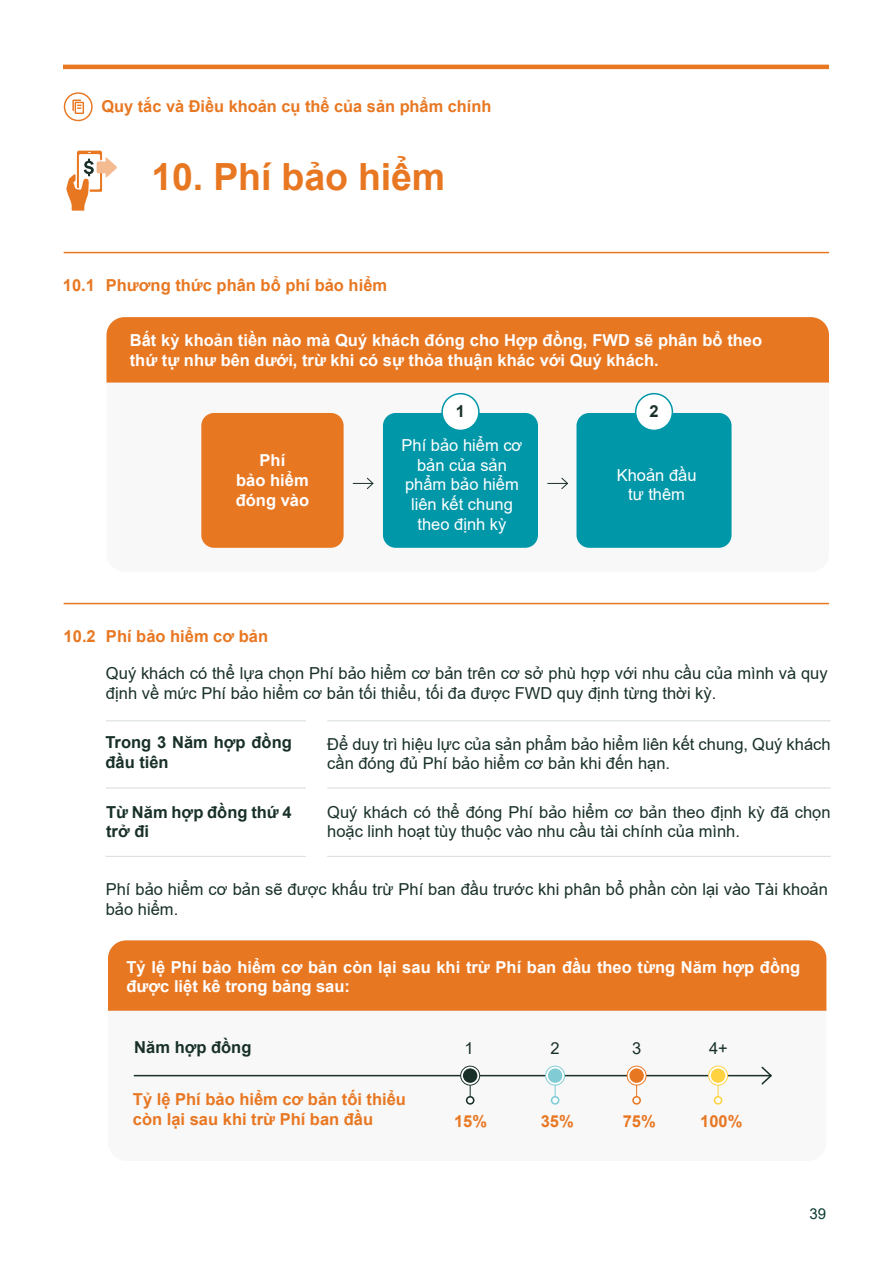
<style>
.page{position:relative;width:893px;height:1263px;background:#fff}
.page>*{position:absolute;margin:0;border:0;box-sizing:border-box;transform-origin:0 0}
.t1{font:700 37.5px "Arial";letter-spacing:-.005em;color:#e87722}
.t2{font:16.5px/19.8px "Arial";color:#183028}
.t3{font:700 16.5px/19.8px "Arial";color:#fff}
.t4{font:700 16.5px/19.8px "Arial";color:#e87722}
.t5{font:16.5px/19.8px "Arial";color:#fff;text-align:center}
.t6{font:700 16.5px/19.8px "Arial";color:#183028}
.t7{font:700 16.35px "Arial";color:#e87722}
.t8{font:15px "Arial";color:#0b3b32}
</style>
<div class="page">
<hr style="left:63px;top:65px;width:766px;height:4px;background:#e87722">
<hr style="left:64px;top:252px;width:765px;height:1px;background:#e87722">
<hr style="left:64px;top:603px;width:765px;height:1px;background:#e87722">
<svg style="left:66px;top:151px;width:51px;height:60px"></svg>
<hr style="left:106px;top:787px;width:200px;height:1px;background:#dbdfe1">
<hr style="left:327px;top:787px;width:504px;height:1px;background:#dbdfe1">
<hr style="left:106px;top:720px;width:200px;height:1px;background:#dbdfe1">
<hr style="left:327px;top:720px;width:504px;height:1px;background:#dbdfe1">
<hr style="left:106px;top:856px;width:200px;height:1px;background:#dbdfe1">
<hr style="left:327px;top:856px;width:504px;height:1px;background:#dbdfe1">
<svg style="left:64px;top:92px;width:29px;height:29px"></svg>
<div style="left:107px;top:317px;width:722px;height:255px;background:#f8f8f8;border-radius:18px"></div>
<div style="left:107px;top:317px;width:722px;height:66px;background:#e87722"></div>
<div style="left:383px;top:413px;width:155px;height:135px;background:#0097a9;border-radius:13px"></div>
<div style="left:201px;top:413px;width:143px;height:135px;background:#e87722;border-radius:13px"></div>
<svg style="left:441px;top:393px;width:39px;height:37px"></svg>
<div style="left:576px;top:413px;width:155px;height:135px;background:#0097a9;border-radius:13px"></div>
<svg style="left:635px;top:393px;width:38px;height:37px"></svg>
<svg style="left:353px;top:477px;width:21px;height:12px"></svg>
<svg style="left:548px;top:477px;width:20px;height:12px"></svg>
<div style="left:108px;top:940px;width:718px;height:221px;background:#f8f8f8;border-radius:19px"></div>
<div style="left:108px;top:940px;width:718px;height:71px;background:#e87722"></div>
<hr style="left:134px;top:1075px;width:637px;height:1px;background:#183028">
<svg style="left:760px;top:1066px;width:12px;height:19px"></svg>
<svg style="left:632px;top:1096px;width:9px;height:9px"></svg>
<svg style="left:627px;top:1066px;width:20px;height:37px"></svg>
<svg style="left:708px;top:1066px;width:20px;height:37px"></svg>
<svg style="left:460px;top:1066px;width:20px;height:37px"></svg>
<svg style="left:545px;top:1066px;width:20px;height:37px"></svg>
<p class="t7" style="left:102px;top:95px;width:391px">Quy tắc và Điều khoản cụ thể của sản phẩm chính</p>
<h1 class="t1" style="left:151px;top:150px;width:295px">10. Phí bảo hiểm</h1>
<p class="t4" style="left:63px;top:275px;width:326px">10.1 Phương thức phân bổ phí bảo hiểm</p>
<p class="t3" style="left:130px;top:331px;width:634px">Bất kỳ khoản tiền nào mà Quý khách đóng cho Hợp đồng, FWD sẽ phân bổ theo thứ tự như bên dưới, trừ khi có sự thỏa thuận khác với Quý khách.</p>
<p class="t3" style="left:236px;top:451px;width:75px;text-align:center">Phí<br>bảo hiểm đóng vào</p>
<p class="t6" style="left:456px;top:402px;width:11px">1</p>
<p class="t6" style="left:649px;top:402px;width:11px">2</p>
<p class="t5" style="left:402px;top:435px;width:122px">Phí bảo hiểm cơ bản của sản phẩm bảo hiểm liên kết chung theo định kỳ</p>
<p class="t5" style="left:617px;top:465px;width:81px">Khoản đầu tư thêm</p>
<p class="t4" style="left:64px;top:626px;width:206px">10.2 Phí bảo hiểm cơ bản</p>
<p class="t2" style="left:106px;top:663px;width:723px">Quý khách có thể lựa chọn Phí bảo hiểm cơ bản trên cơ sở phù hợp với nhu cầu của mình và quy định về mức Phí bảo hiểm cơ bản tối thiểu, tối đa được FWD quy định từng thời kỳ.</p>
<p class="t2" style="left:327px;top:734px;width:505px">Để duy trì hiệu lực của sản phẩm bảo hiểm liên kết chung, Quý khách cần đóng đủ Phí bảo hiểm cơ bản khi đến hạn.</p>
<p class="t2" style="left:327px;top:802px;width:505px">Quý khách có thể đóng Phí bảo hiểm cơ bản theo định kỳ đã chọn hoặc linh hoạt tùy thuộc vào nhu cầu tài chính của mình.</p>
<p class="t6" style="left:105px;top:733px;width:188px">Trong 3 Năm hợp đồng đầu tiên</p>
<p class="t6" style="left:106px;top:802px;width:187px">Từ Năm hợp đồng thứ 4 trở đi</p>
<p class="t2" style="left:106px;top:879px;width:724px">Phí bảo hiểm cơ bản sẽ được khấu trừ Phí ban đầu trước khi phân bổ phần còn lại vào Tài khoản bảo hiểm.</p>
<p class="t3" style="left:126px;top:957px;width:675px">Tỷ lệ Phí bảo hiểm cơ bản còn lại sau khi trừ Phí ban đầu theo từng Năm hợp đồng được liệt kê trong bảng sau:</p>
<p class="t6" style="left:134px;top:1038px;width:119px">Năm hợp đồng</p>
<p class="t4" style="left:133px;top:1090px;width:275px">Tỷ lệ Phí bảo hiểm cơ bản tối thiểu còn lại sau khi trừ Phí ban đầu</p>
<p class="t2" style="left:464px;top:1038px;width:11px">1</p>
<p class="t4" style="left:454px;top:1111px;width:35px">15%</p>
<p class="t2" style="left:551px;top:1038px;width:11px">2</p>
<p class="t4" style="left:541px;top:1111px;width:35px">35%</p>
<p class="t2" style="left:632px;top:1038px;width:11px">3</p>
<p class="t4" style="left:623px;top:1111px;width:35px">75%</p>
<p class="t2" style="left:709px;top:1038px;width:20px">4+</p>
<p class="t4" style="left:700px;top:1111px;width:44px">100%</p>
<p class="t8" style="left:809px;top:1203px;width:18px">39</p>
</div>
